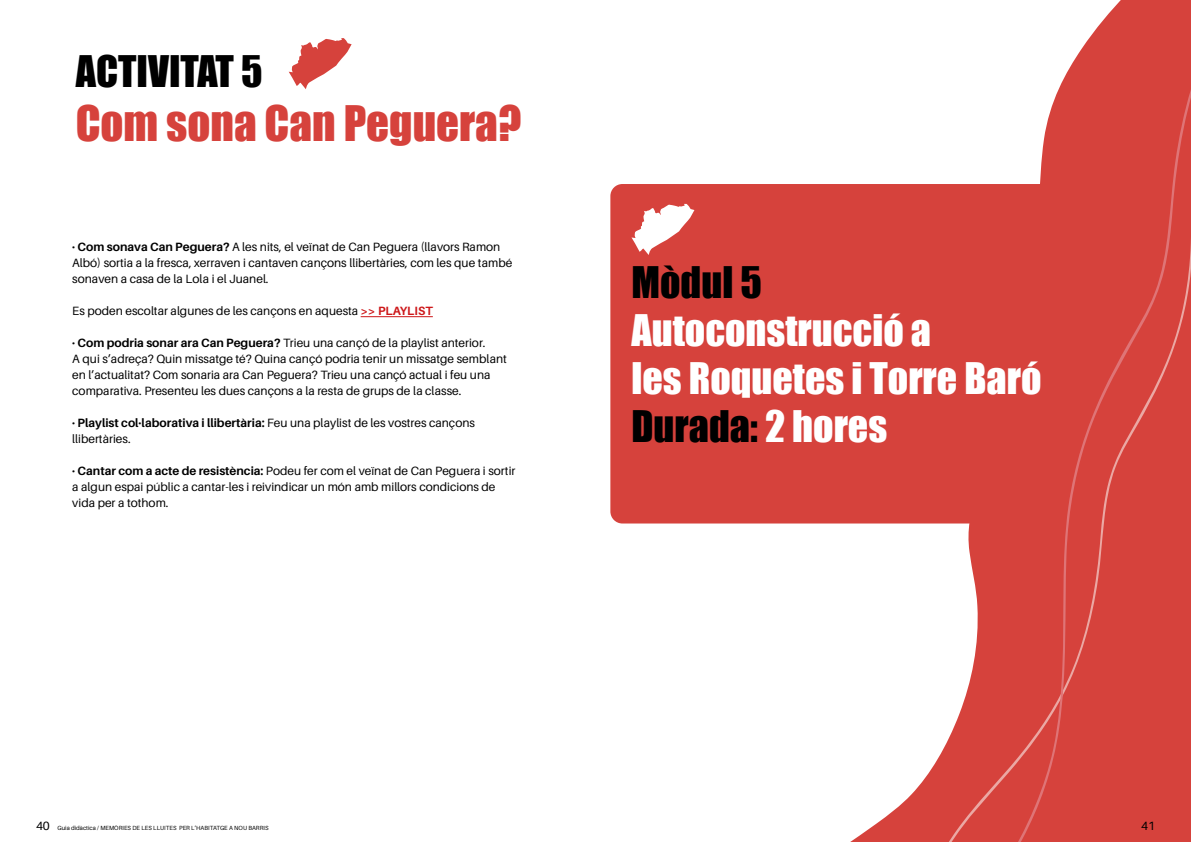
<style>
.page{position:relative;width:1191px;height:842px;background:#fff}
.page>*{position:absolute;margin:0;border:0;box-sizing:border-box;transform-origin:0 0}
.t1{font:45px "Impact";color:#d6423c}
.t2{font:40px/48px "Impact";color:#fff}
.t3{font:40px "Impact";color:#000}
.t4{font:12px/16px "Aileron";color:#000}
.t5{font:6px "Aileron";color:#000}
.s1{font-weight:700}
.s2{font-weight:700;color:#cd1719}
.s3{color:#000}
.s4{font-size:12px}
</style>
<div class="page">
<hr style="left:361px;top:316px;width:72px;height:1px;background:#cd1719">
<svg style="left:843px;top:523px;width:102px;height:319px"></svg>
<div style="left:610px;top:184px;width:335px;height:339px;background:#d6423c"></div>
<svg style="left:945px;top:184px;width:70px;height:658px;background:#da5853"></svg>
<svg style="left:1015px;top:0;width:176px;height:842px;background:#d84e49"></svg>
<svg style="left:631px;top:204px;width:63px;height:51px"></svg>
<svg style="left:289px;top:38px;width:62px;height:51px"></svg>
<h2 class="t3" style="left:76px;top:40px;width:188px">ACTIVITAT 5</h2>
<h1 class="t1" style="left:76px;top:88px;width:447px">Com sona Can Peguera?</h1>
<p class="t4" style="left:72px;top:239px;width:441px"><span class="s1">· Com sonava Can Peguera?</span> A les nits, el veïnat de Can Peguera (llavors Ramon<br>Albó) sortia a la fresca, xerraven i cantaven cançons llibertàries, com les que també sonaven a casa de la Lola i el Juanel.</p>
<p class="t4" style="left:72px;top:303px;width:362px">Es poden escoltar algunes de les cançons en aquesta <span class="s2">&gt;&gt; PLAYLIST</span></p>
<p class="t4" style="left:72px;top:335px;width:436px"><span class="s1">· Com podria sonar ara Can Peguera?</span> Trieu una cançó de la playlist anterior.<br>A qui s’adreça? Quin missatge té? Quina cançó podria tenir un missatge semblant en l’actualitat? Com sonaria ara Can Peguera? Trieu una cançó actual i feu una comparativa. Presenteu les dues cançons a la resta de grups de la classe.</p>
<p class="t4" style="left:72px;top:415px;width:404px"><span class="s1">· Playlist col·laborativa i llibertària:</span> Feu una playlist de les vostres cançons llibertàries.</p>
<p class="t4" style="left:72px;top:463px;width:445px"><span class="s1">· Cantar com a acte de resistència:</span> Podeu fer com el veïnat de Can Peguera i sortir a algun espai públic a cantar-les i reivindicar un món amb millors condicions de vida per a tothom.</p>
<h2 class="t3" style="left:631px;top:251px;width:132px">Mòdul 5</h2>
<h2 class="t2" style="left:631px;top:305px;width:411px">Autoconstrucció a<br>les Roquetes i Torre Baró<br><span class="s3">Durada:</span> 2 hores</h2>
<p class="t5" style="left:36px;top:825px;width:234px"><span class="s4">40</span> Guia didàctica / MEMÒRIES DE LES LLUITES PER L’HABITATGE A NOU BARRIS</p>
<p class="t4" style="left:1141px;top:818px;width:15px">41</p>
</div>
